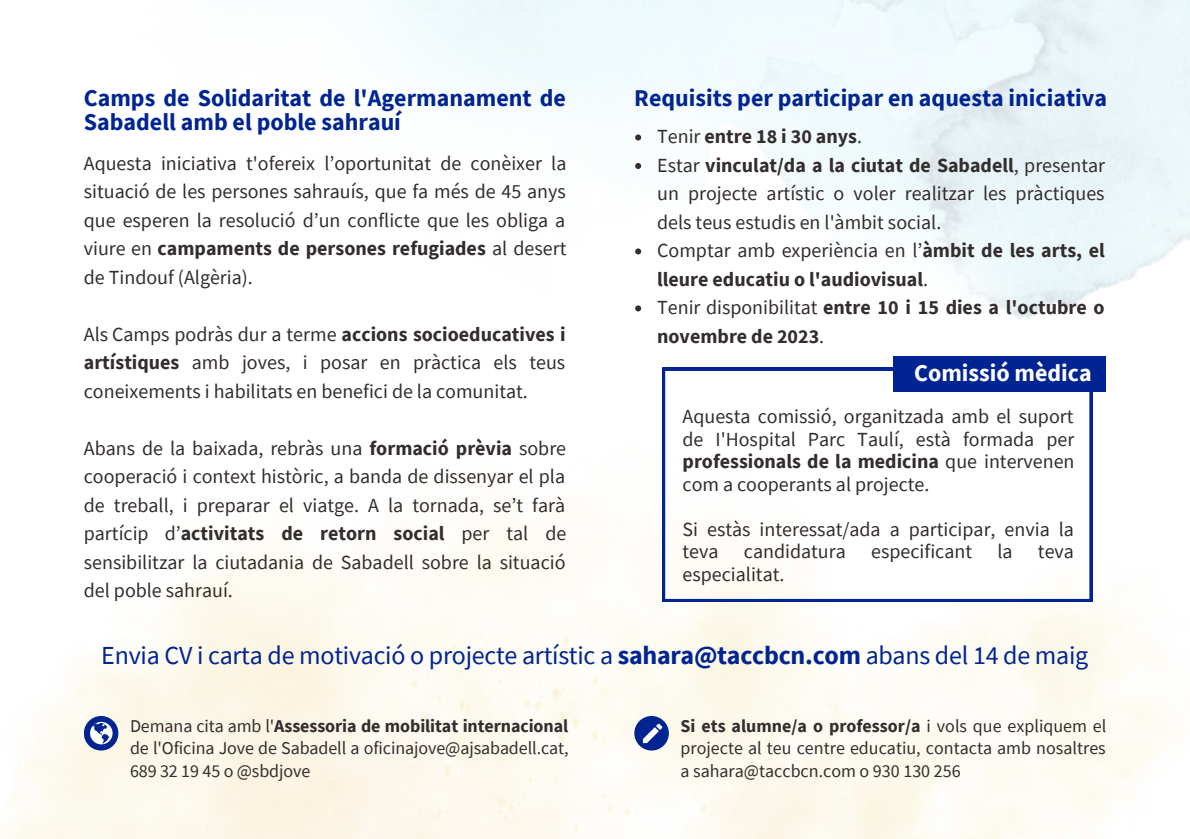
<style>
.page{position:relative;width:1190px;height:839px;background:#fff}
.page>*{position:absolute;margin:0;border:0;box-sizing:border-box;transform-origin:0 0}
.t1{font:26px "Source Sans Pro";letter-spacing:-.01em;color:#002492}
.t2{font:700 24px/24px "Source Sans Pro";color:#002492}
.t3{font:700 24px "Source Sans Pro";color:#fff}
.t4{font:20px/28.4px "Source Sans Pro";color:#332d2d;text-align:justify}
.t5{font:18px/22.4px "Source Sans Pro";color:#332d2d;text-align:justify}
.s1{font-weight:700}
</style>
<div class="page">
<img style="left:382px;top:0;width:808px;height:368px">
<img style="left:3px;top:437px;width:1171px;height:401px">
<div style="left:634px;top:716px;width:35px;height:34px;background:#002492;border-radius:50%"></div>
<svg style="left:643px;top:723px;width:19px;height:20px"></svg>
<div style="left:84px;top:716px;width:34px;height:34px;background:#002492;border-radius:50%"></div>
<svg style="left:90px;top:721px;width:23px;height:23px"></svg>
<svg style="left:662px;top:368px;width:430px;height:234px"></svg>
<div style="left:894px;top:356px;width:212px;height:35px;background:#002492"></div>
<svg style="left:635px;top:134px;width:6px;height:6px"></svg>
<svg style="left:635px;top:163px;width:6px;height:6px"></svg>
<svg style="left:635px;top:248px;width:6px;height:6px"></svg>
<svg style="left:635px;top:305px;width:6px;height:6px"></svg>
<p class="t2" style="left:84px;top:85px;width:484px">Camps de Solidaritat de l'Agermanament de<br>Sabadell amb el poble sahrauí</p>
<p class="t4" style="left:84px;top:149px;width:484px">Aquesta iniciativa t'ofereix l’oportunitat de conèixer la situació de les persones sahrauís, que fa més de 45 anys que esperen la resolució d’un conflicte que les obliga a viure en <span class="s1">campaments de persones refugiades</span> al desert de Tindouf (Algèria).</p>
<p class="t4" style="left:84px;top:319px;width:483px">Als Camps podràs dur a terme <span class="s1">accions socioeducatives i artístiques</span> amb joves, i posar en pràctica els teus coneixements i habilitats en benefici de la comunitat.</p>
<p class="t4" style="left:84px;top:433px;width:484px">Abans de la baixada, rebràs una <span class="s1">formació prèvia</span> sobre cooperació i context històric, a banda de dissenyar el pla de treball, i preparar el viatge. A la tornada, se’t farà partícip d’<span class="s1">activitats de retorn social</span> per tal de sensibilitzar la ciutadania de Sabadell sobre la situació del poble sahrauí.</p>
<p class="t2" style="left:634px;top:85px;width:474px">Requisits per participar en aquesta iniciativa</p>
<p class="t4" style="left:657px;top:122px;width:450px;text-align:left">Tenir <span class="s1">entre 18 i 30 anys</span>.<br>Estar <span class="s1">vinculat/da a la ciutat de Sabadell</span>, presentar un projecte artístic o voler realitzar les pràctiques dels teus estudis en l'àmbit social.<br>Comptar amb experiència en l’<span class="s1">àmbit de les arts, el lleure educatiu o l'audiovisual</span>.<br>Tenir disponibilitat <span class="s1">entre 10 i 15 dies a l'octubre o novembre de 2023</span>.</p>
<p class="t3" style="left:914px;top:357px;width:179px">Comissió mèdica</p>
<p class="t4" style="left:683px;top:405px;width:393px;line-height:22.4px">Aquesta comissió, organitzada amb el suport de I'Hospital Parc Taulí, està formada per <span class="s1">professionals de la medicina</span> que intervenen com a cooperants al projecte.</p>
<p class="t4" style="left:683px;top:517px;width:393px;line-height:22.4px">Si estàs interessat/ada a participar, envia la teva</p>
<p class="t4" style="left:744px;top:537px;width:103px">candidatura</p>
<p class="t4" style="left:871px;top:537px;width:102px">especificant</p>
<p class="t4" style="left:997px;top:537px;width:17px">la</p>
<p class="t4" style="left:1038px;top:537px;width:38px">teva</p>
<p class="t4" style="left:683px;top:559px;width:103px">especialitat.</p>
<h1 class="t1" style="left:101px;top:638px;width:988px">Envia CV i carta de motivació o projecte artístic a <span class="s1">sahara@taccbcn.com</span> abans del 14 de maig</h1>
<p class="t5" style="left:130px;top:714px;width:440px">Demana cita amb l'<span class="s1">Assessoria de mobilitat internacional </span>de l'Oficina Jove de Sabadell a oficinajove@ajsabadell.cat, 689 32 19 45 o @sbdjove</p>
<p class="t5" style="left:680px;top:714px;width:427px"><span class="s1">Si ets alumne/a o professor/a</span> i vols que expliquem el projecte al teu centre educatiu, contacta amb nosaltres a sahara@taccbcn.com o 930 130 256</p>
</div>
